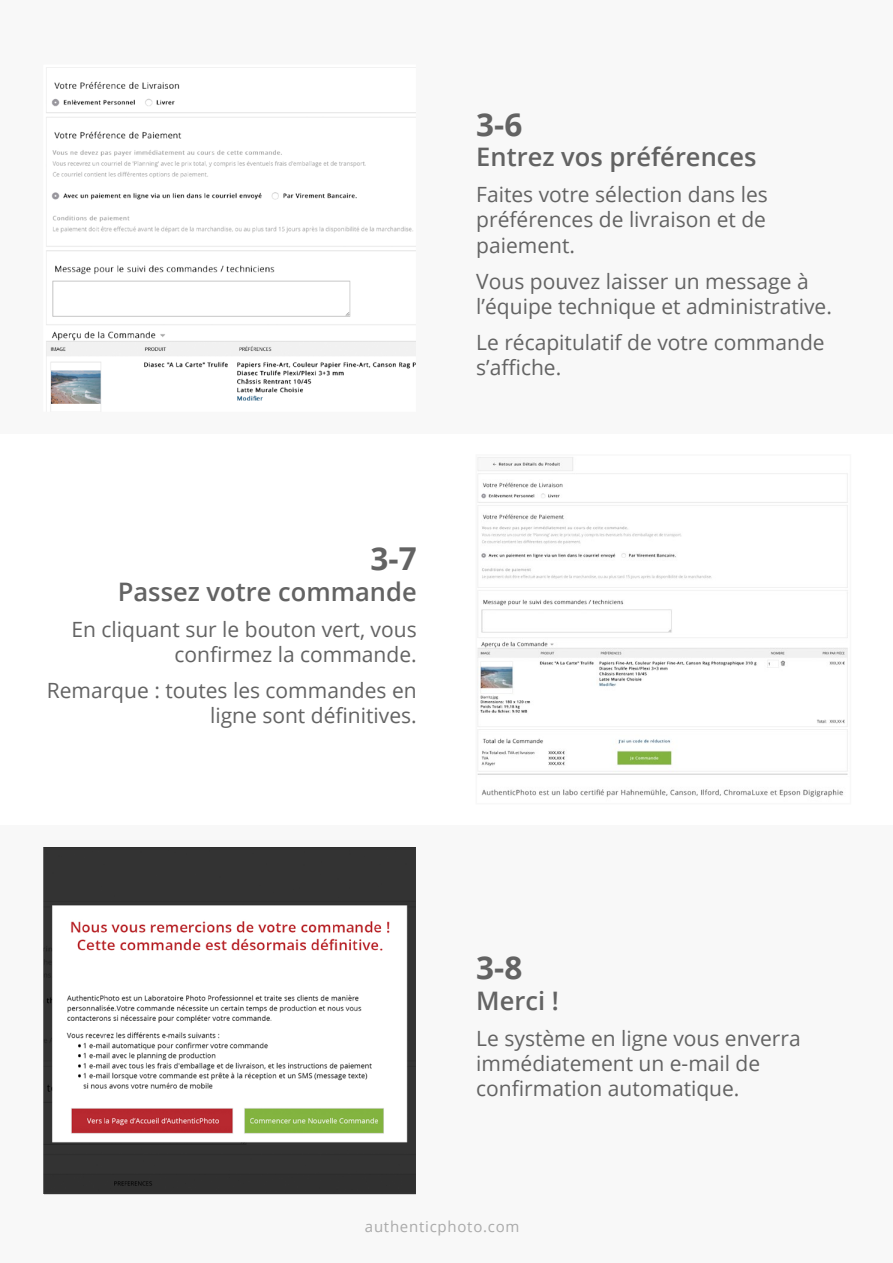
<style>
.page{position:relative;width:893px;height:1263px;background:#fff}
.page>*{position:absolute;margin:0;border:0;box-sizing:border-box;transform-origin:0 0}
.t1{font:700 31.5px "Open Sans";color:#636363}
.t2{font:600 25.5px "Open Sans";color:#636363}
.t3{font:21px/25.2px "Open Sans";color:#636363}
.t4{font:15px "Open Sans";letter-spacing:.05em;color:#aaa}
</style>
<div class="page">
<div style="left:0;top:825px;width:893px;height:438px;background:#f8f8f8"></div>
<div style="left:0;top:0;width:893px;height:434px;background:#f8f8f8"></div>
<img style="left:478px;top:457px;width:370px;height:340px">
<img style="left:46px;top:81px;width:368px;height:323px">
<img style="left:45px;top:848px;width:369px;height:345px">
<div style="left:42px;top:845px;width:375px;height:351px;border:2px solid #f8f8f8"></div>
<h1 class="t1" style="left:476px;top:102px;width:48px">3-6</h1>
<p class="t2" style="left:476px;top:139px;width:282px">Entrez vos préférences</p>
<p class="t3" style="left:476px;top:181px;width:293px;text-align:justify">Faites votre sélection dans les préférences de livraison et de paiement.</p>
<p class="t3" style="left:476px;top:268px;width:357px">Vous pouvez laisser un message à l’équipe technique et administrative.</p>
<p class="t3" style="left:476px;top:329px;width:350px">Le récapitulatif de votre commande s’affiche.</p>
<h1 class="t1" style="left:371px;top:536px;width:48px">3-7</h1>
<p class="t2" style="left:118px;top:574px;width:300px">Passez votre commande</p>
<p class="t3" style="left:71px;top:616px;width:347px;text-align:right">En cliquant sur le bouton vert, vous confirmez la commande.</p>
<p class="t3" style="left:47px;top:677px;width:371px;text-align:right">Remarque : toutes les commandes en ligne sont définitives.</p>
<h1 class="t1" style="left:476px;top:946px;width:48px">3-8</h1>
<p class="t2" style="left:476px;top:983px;width:84px">Merci !</p>
<p class="t3" style="left:476px;top:1025px;width:326px">Le système en ligne vous enverra immédiatement un e-mail de confirmation automatique.</p>
<p class="t4" style="left:365px;top:1216px;width:156px">authenticphoto.com</p>
</div>
